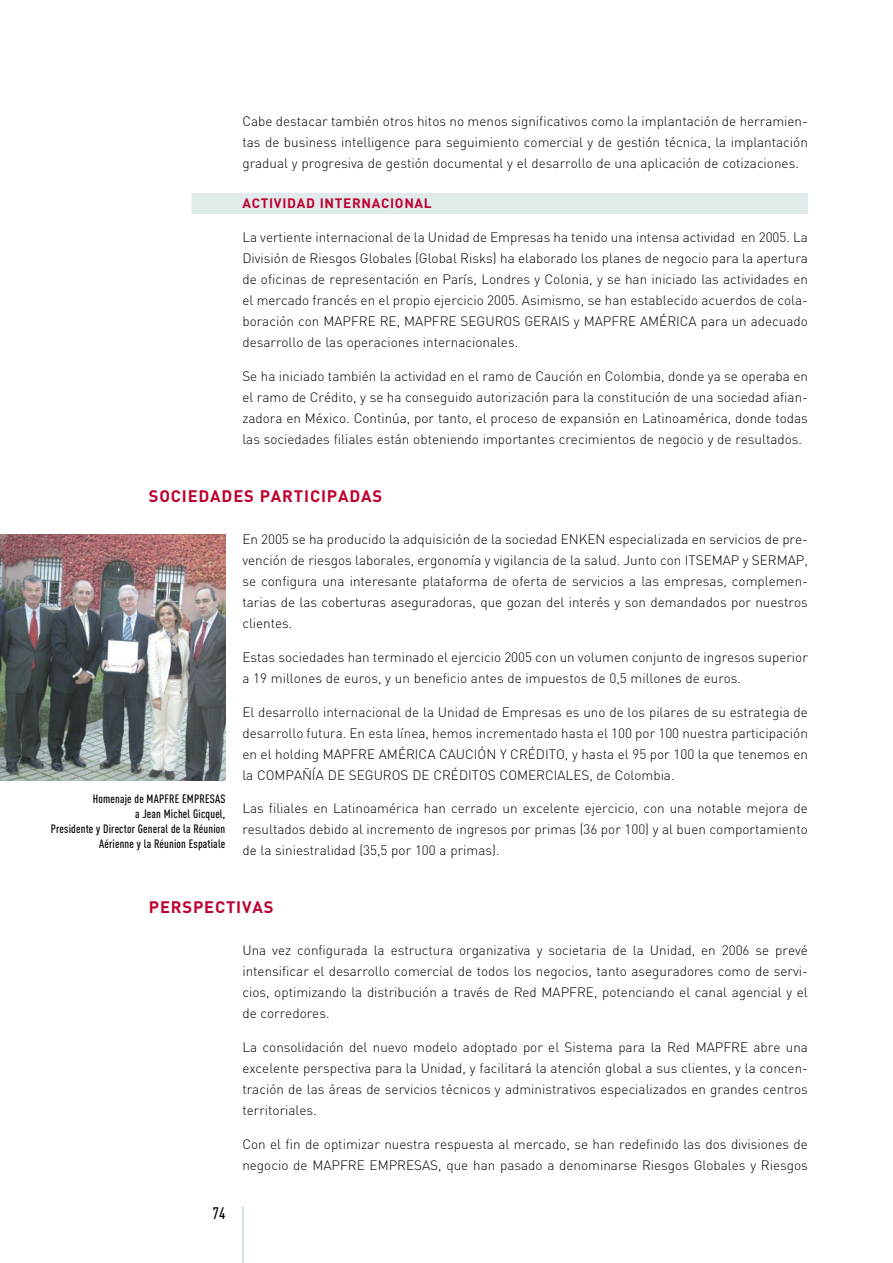
<style>
.page{position:relative;width:893px;height:1263px;background:#fff}
.page>*{position:absolute;margin:0;border:0;box-sizing:border-box;transform-origin:0 0}
.Titular_2{font:700 16.5px "DIN";letter-spacing:.05em;color:#be002f}
.t1{font:500 16.5px "DIN Cond";color:#000}
.Texto_corrido{font:300 13.5px/21px "DIN";color:#000;text-align:justify}
.Subtitulo_1{font:700 13.5px "DIN";letter-spacing:.05em;color:#be002f}
.Pie_de_foto{font:500 12px/15px "DIN Cond";letter-spacing:.015em;color:#000;text-align:right}
</style>
<div class="page">
<hr style="left:242px;top:1207px;width:2px;height:56px;background:#c5d7d8">
<div style="left:191px;top:193px;width:617px;height:21px;background:#e2ebeb"></div>
<img style="left:0;top:534px;width:225px;height:246px">
<p class="Texto_corrido" style="left:242px;top:110px;width:567px">Cabe destacar también otros hitos no menos significativos como la implantación de herramien&shy;tas de business intelligence para seguimiento comercial y de gestión técnica, la implantación gradual y progresiva de gestión documental y el desarrollo de una aplicación de cotizaciones.</p>
<p class="Subtitulo_1" style="left:242px;top:195px;width:191px">ACTIVIDAD INTERNACIONAL</p>
<p class="Texto_corrido" style="left:242px;top:227px;width:567px">La vertiente internacional de la Unidad de Empresas ha tenido una intensa actividad en 2005. La División de Riesgos Globales (Global Risks) ha elaborado los planes de negocio para la apertura de oficinas de representación en París, Londres y Colonia, y se han iniciado las actividades en el mercado francés en el propio ejercicio 2005. Asimismo, se han establecido acuerdos de cola&shy;boración con MAPFRE RE, MAPFRE SEGUROS GERAIS y MAPFRE AMÉRICA para un adecuado desarrollo de las operaciones internacionales.</p>
<p class="Texto_corrido" style="left:242px;top:365px;width:567px">Se ha iniciado también la actividad en el ramo de Caución en Colombia, donde ya se operaba en el ramo de Crédito, y se ha conseguido autorización para la constitución de una sociedad afian&shy;zadora en México. Continúa, por tanto, el proceso de expansión en Latinoamérica, donde todas las sociedades filiales están obteniendo importantes crecimientos de negocio y de resultados.</p>
<p class="Titular_2" style="left:149px;top:485px;width:235px">SOCIEDADES PARTICIPADAS</p>
<p class="Texto_corrido" style="left:242px;top:528px;width:567px">En 2005 se ha producido la adquisición de la sociedad ENKEN especializada en servicios de pre&shy;vención de riesgos laborales, ergonomía y vigilancia de la salud. Junto con ITSEMAP y SERMAP, se configura una interesante plataforma de oferta de servicios a las empresas, complemen&shy;tarias de las coberturas aseguradoras, que gozan del interés y son demandados por nuestros clientes.</p>
<p class="Texto_corrido" style="left:242px;top:646px;width:567px">Estas sociedades han terminado el ejercicio 2005 con un volumen conjunto de ingresos superior a 19 millones de euros, y un beneficio antes de impuestos de 0,5 millones de euros.</p>
<p class="Texto_corrido" style="left:242px;top:701px;width:567px">El desarrollo internacional de la Unidad de Empresas es uno de los pilares de su estrategia de desarrollo futura. En esta línea, hemos incrementado hasta el 100 por 100 nuestra participación en el holding MAPFRE AMÉRICA CAUCIÓN Y CRÉDITO, y hasta el 95 por 100 la que tenemos en la COMPAÑÍA DE SEGUROS DE CRÉDITOS COMERCIALES, de Colombia.</p>
<p class="Texto_corrido" style="left:242px;top:798px;width:567px">Las filiales en Latinoamérica han cerrado un excelente ejercicio, con una notable mejora de resultados debido al incremento de ingresos por primas (36 por 100) y al buen comportamiento de la siniestralidad (35,5 por 100 a primas).</p>
<p class="Pie_de_foto" style="left:51px;top:791px;width:176px">Homenaje de MAPFRE EMPRESAS<br>a Jean Michel Gicquel,<br>Presidente y Director General de la Réunion<br>Aérienne y la Réunion Espatiale</p>
<p class="Titular_2" style="left:149px;top:896px;width:126px">PERSPECTIVAS</p>
<p class="Texto_corrido" style="left:242px;top:940px;width:567px">Una vez configurada la estructura organizativa y societaria de la Unidad, en 2006 se prevé intensificar el desarrollo comercial de todos los negocios, tanto aseguradores como de servi&shy;cios, optimizando la distribución a través de Red MAPFRE, potenciando el canal agencial y el de corredores.</p>
<p class="Texto_corrido" style="left:242px;top:1037px;width:567px">La consolidación del nuevo modelo adoptado por el Sistema para la Red MAPFRE abre una excelente perspectiva para la Unidad, y facilitará la atención global a sus clientes, y la concen&shy;tración de las áreas de servicios técnicos y administrativos especializados en grandes centros territoriales.</p>
<p class="Texto_corrido" style="left:242px;top:1133px;width:567px">Con el fin de optimizar nuestra respuesta al mercado, se han redefinido las dos divisiones de negocio de MAPFRE EMPRESAS, que han pasado a denominarse Riesgos Globales y Riesgos</p>
<p class="t1" style="left:213px;top:1204px;width:14px">74</p>
</div>
